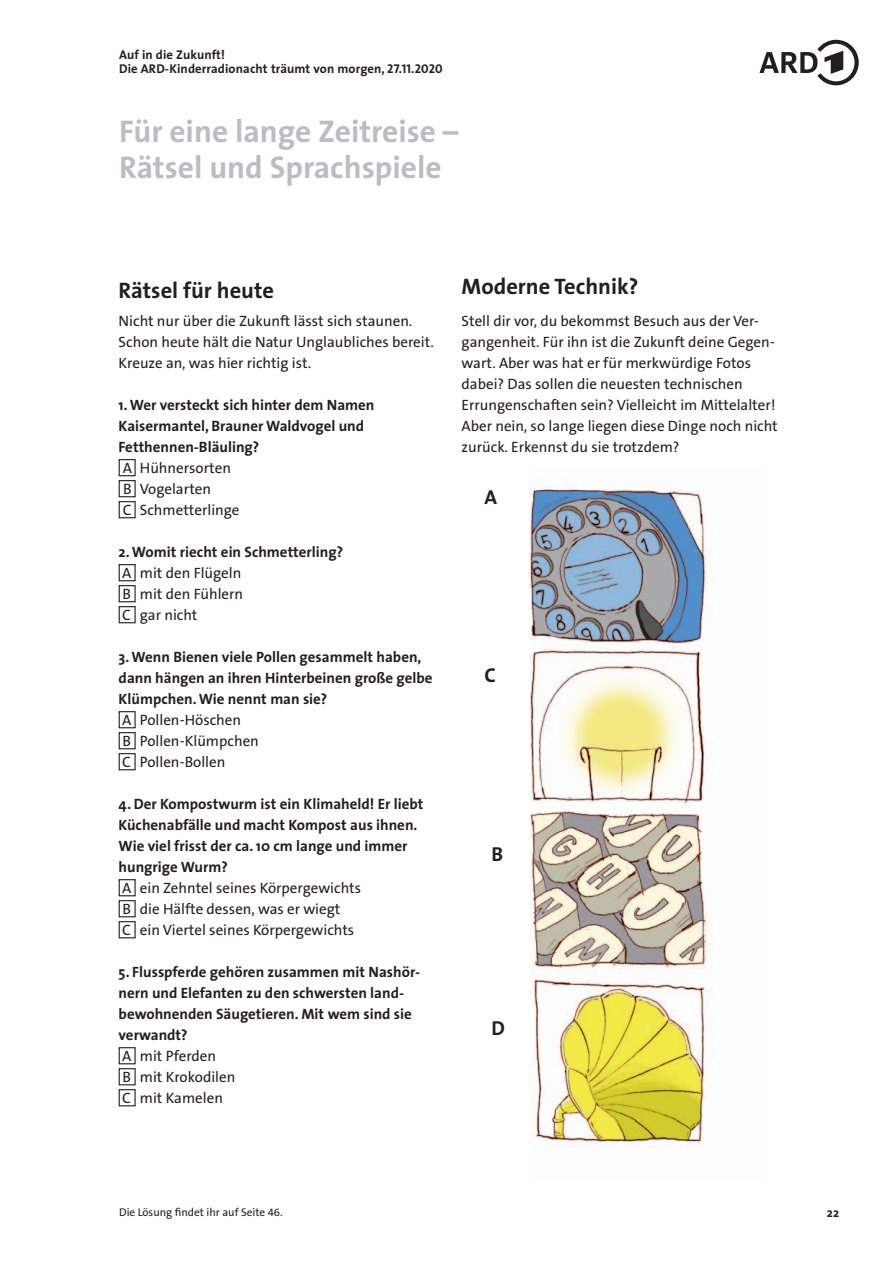
<style>
.page{position:relative;width:893px;height:1263px;background:#fff}
.page>*{position:absolute;margin:0;border:0;box-sizing:border-box;transform-origin:0 0}
.t1{font:700 31.5px/36px "The Sans";color:#bcbdc0}
.t2{font:700 22.5px "The Sans";color:#231f20}
.t3{font:700 20.25px "The Sans";color:#231f20}
.t4{font:15px/21px "The Sans B W5 Plain";color:#231f20}
.t5{font:700 15px/21px "The Sans";color:#231f20}
.t6{font:700 12.75px/14.2px "The Sans";letter-spacing:.01em;color:#231f20}
.t7{font:11.25px "The Sans B W5 Plain";color:#231f20}
.s1{font-family:"The Sans Bold Caps";font-weight:400}
</style>
<div class="page">
<svg style="left:759px;top:40px;width:100px;height:45px"></svg>
<div style="left:119px;top:459px;width:17px;height:17px;border:1px solid #231f20"></div>
<div style="left:119px;top:480px;width:17px;height:17px;border:1px solid #231f20"></div>
<div style="left:119px;top:501px;width:17px;height:17px;border:1px solid #231f20"></div>
<div style="left:119px;top:564px;width:17px;height:17px;border:1px solid #231f20"></div>
<div style="left:119px;top:585px;width:17px;height:17px;border:1px solid #231f20"></div>
<div style="left:119px;top:606px;width:17px;height:17px;border:1px solid #231f20"></div>
<div style="left:119px;top:711px;width:17px;height:17px;border:1px solid #231f20"></div>
<div style="left:119px;top:732px;width:17px;height:17px;border:1px solid #231f20"></div>
<div style="left:119px;top:753px;width:17px;height:17px;border:1px solid #231f20"></div>
<div style="left:119px;top:879px;width:17px;height:17px;border:1px solid #231f20"></div>
<div style="left:119px;top:900px;width:17px;height:17px;border:1px solid #231f20"></div>
<div style="left:119px;top:921px;width:17px;height:17px;border:1px solid #231f20"></div>
<div style="left:119px;top:1047px;width:17px;height:17px;border:1px solid #231f20"></div>
<div style="left:119px;top:1068px;width:17px;height:17px;border:1px solid #231f20"></div>
<div style="left:119px;top:1089px;width:17px;height:17px;border:1px solid #231f20"></div>
<img style="left:531px;top:487px;width:182px;height:661px">
<p class="t6" style="left:119px;top:47px;width:325px">Auf in die Zukunft!<br>Die ARD-Kinderradionacht träumt von morgen, <span class="s1">27.11.2020</span></p>
<h1 class="t1" style="left:119px;top:112px;width:341px">Für eine lange Zeitreise –<br>Rätsel und Sprachspiele</h1>
<h2 class="t2" style="left:119px;top:272px;width:157px">Rätsel für heute</h2>
<p class="t4" style="left:119px;top:310px;width:317px">Nicht nur über die Zukunft lässt sich staunen.<br>Schon heute hält die Natur Unglaubliches bereit.<br>Kreuze an, was hier richtig ist.</p>
<p class="t5" style="left:119px;top:394px;width:257px">1. Wer versteckt sich hinter dem Namen<br>Kaisermantel, Brauner Waldvogel und<br>Fetthennen-Bläuling?</p>
<p class="t4" style="left:140px;top:457px;width:101px">Hühnersorten<br>Vogelarten<br>Schmetterlinge</p>
<p class="t5" style="left:119px;top:541px;width:226px">2. Womit riecht ein Schmetterling?</p>
<p class="t4" style="left:140px;top:562px;width:105px;text-align:justify">mit den Flügeln mit den Fühlern gar nicht</p>
<p class="t5" style="left:119px;top:646px;width:315px">3. Wenn Bienen viele Pollen gesammelt haben, dann hängen an ihren Hinterbeinen große gelbe<br>Klümpchen. Wie nennt man sie?</p>
<p class="t4" style="left:140px;top:709px;width:121px">Pollen-Höschen<br>Pollen-Klümpchen<br>Pollen-Bollen</p>
<p class="t5" style="left:119px;top:793px;width:306px">4. Der Kompostwurm ist ein Klimaheld! Er liebt Küchenabfälle und macht Kompost aus ihnen.<br>Wie viel frisst der ca. 10 cm lange und immer hungrige Wurm?</p>
<p class="t4" style="left:140px;top:877px;width:223px">ein Zehntel seines Körpergewichts die Hälfte dessen, was er wiegt ein Viertel seines Körpergewichts</p>
<p class="t5" style="left:119px;top:961px;width:303px">5. Flusspferde gehören zusammen mit Nashör&shy;nern und Elefanten zu den schwersten land&shy;bewohnenden Säugetieren. Mit wem sind sie verwandt?</p>
<p class="t4" style="left:140px;top:1045px;width:97px">mit Pferden mit Krokodilen mit Kamelen</p>
<p class="t4" style="left:123px;top:457px;width:11px;text-align:justify">A B C</p>
<p class="t4" style="left:122px;top:562px;width:11px;text-align:justify">A B C</p>
<p class="t4" style="left:122px;top:709px;width:11px;text-align:justify">A B C</p>
<p class="t4" style="left:122px;top:877px;width:11px;text-align:justify">A B C</p>
<p class="t4" style="left:122px;top:1045px;width:11px;text-align:justify">A B C</p>
<h2 class="t2" style="left:462px;top:268px;width:178px">Moderne Technik?</h2>
<p class="t4" style="left:462px;top:310px;width:318px">Stell dir vor, du bekommst Besuch aus der Ver&shy;gangenheit. Für ihn ist die Zukunft deine Gegen&shy;wart. Aber was hat er für merkwürdige Fotos dabei? Das sollen die neuesten technischen Errungenschaften sein? Vielleicht im Mittelalter!<br>Aber nein, so lange liegen diese Dinge noch nicht zurück. Erkennst du sie trotzdem?</p>
<h3 class="t3" style="left:485px;top:480px;width:14px">A</h3>
<h3 class="t3" style="left:485px;top:658px;width:13px">C</h3>
<h3 class="t3" style="left:492px;top:837px;width:13px">B</h3>
<h3 class="t3" style="left:492px;top:1011px;width:15px">D</h3>
<p class="t7" style="left:119px;top:1205px;width:165px">Die Lösung findet ihr auf Seite 46.</p>
<p class="t6" style="left:827px;top:1205px;width:14px">22</p>
</div>
